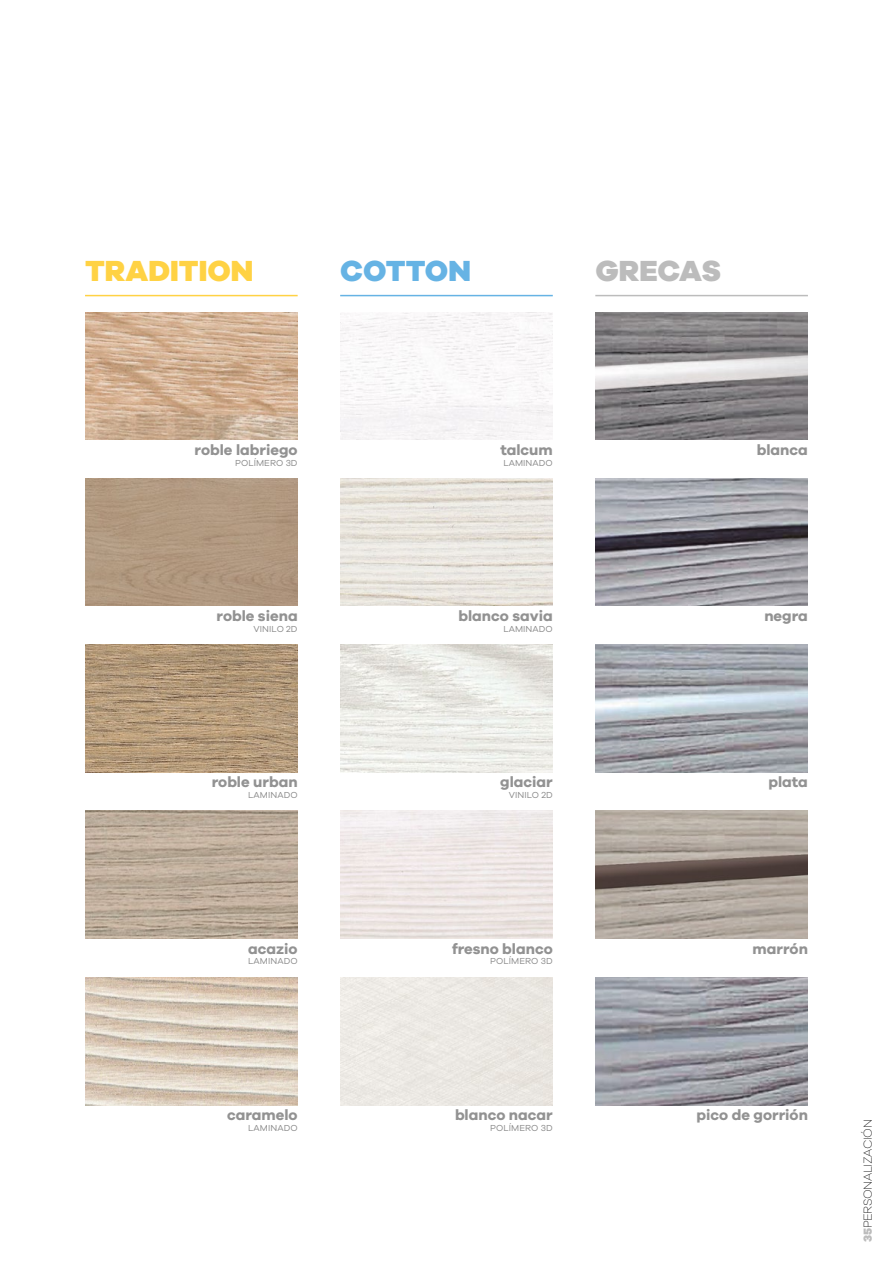
<style>
.page{position:relative;width:893px;height:1263px;background:#fff}
.page>*{position:absolute;margin:0;border:0;box-sizing:border-box;transform-origin:0 0}
.t1{font:800 30px "Galano Grotesque";color:#ffd244}
.t2{font:800 30px "Galano Grotesque";color:#66b3e4}
.t3{font:800 30px "Galano Grotesque";letter-spacing:-.01em;color:#bcbcbc}
.t4{font:700 15px "Galano Grotesque";color:#929292}
.t5{font:200 12px "Galano Grotesque";letter-spacing:-.03em;color:#000}
.t6{font:9px "Galano Grotesque";letter-spacing:.01em;color:#878787}
.s1{font-weight:800;color:#bcbcbc}
</style>
<div class="page">
<img style="left:85px;top:312px;width:213px;height:128px">
<img style="left:595px;top:312px;width:213px;height:128px">
<img style="left:85px;top:478px;width:213px;height:128px">
<img style="left:340px;top:478px;width:213px;height:128px">
<img style="left:595px;top:478px;width:213px;height:128px">
<img style="left:85px;top:645px;width:213px;height:127px">
<img style="left:340px;top:645px;width:213px;height:127px">
<img style="left:595px;top:645px;width:213px;height:127px">
<img style="left:85px;top:811px;width:213px;height:127px">
<img style="left:85px;top:977px;width:213px;height:128px">
<img style="left:595px;top:811px;width:213px;height:127px">
<img style="left:595px;top:977px;width:213px;height:128px">
<hr style="left:85px;top:295px;width:213px;height:1px;background:#ffd244">
<hr style="left:340px;top:295px;width:213px;height:1px;background:#66b3e4">
<hr style="left:595px;top:295px;width:213px;height:1px;background:#bcbcbc">
<h1 class="t1" style="left:85px;top:252px;width:170px">TRADITION</h1>
<h1 class="t2" style="left:340px;top:252px;width:132px">COTTON</h1>
<h1 class="t3" style="left:595px;top:252px;width:127px">GRECAS</h1>
<p class="t4" style="left:195px;top:440px;width:105px">roble labriego</p>
<p class="t6" style="left:235px;top:457px;width:64px">POLÍMERO 3D</p>
<p class="t4" style="left:500px;top:440px;width:54px">talcum</p>
<p class="t6" style="left:503px;top:457px;width:51px">LAMINADO</p>
<p class="t4" style="left:757px;top:440px;width:53px">blanca</p>
<p class="t4" style="left:217px;top:606px;width:83px">roble siena</p>
<p class="t6" style="left:254px;top:623px;width:46px">VINILO 2D</p>
<p class="t4" style="left:458px;top:606px;width:96px">blanco savia</p>
<p class="t6" style="left:503px;top:623px;width:51px">LAMINADO</p>
<p class="t4" style="left:764px;top:606px;width:45px">negra</p>
<p class="t4" style="left:212px;top:773px;width:87px">roble urban</p>
<p class="t6" style="left:248px;top:789px;width:51px">LAMINADO</p>
<p class="t4" style="left:500px;top:773px;width:54px">glaciar</p>
<p class="t6" style="left:509px;top:789px;width:46px">VINILO 2D</p>
<p class="t4" style="left:768px;top:773px;width:41px">plata</p>
<p class="t4" style="left:248px;top:939px;width:51px">acazio</p>
<p class="t6" style="left:248px;top:956px;width:51px">LAMINADO</p>
<p class="t4" style="left:452px;top:939px;width:102px">fresno blanco</p>
<p class="t6" style="left:490px;top:956px;width:64px">POLÍMERO 3D</p>
<p class="t4" style="left:753px;top:939px;width:57px">marrón</p>
<p class="t4" style="left:227px;top:1106px;width:72px">caramelo</p>
<p class="t6" style="left:248px;top:1123px;width:51px">LAMINADO</p>
<p class="t4" style="left:455px;top:1106px;width:99px">blanco nacar</p>
<p class="t6" style="left:490px;top:1123px;width:64px">POLÍMERO 3D</p>
<p class="t4" style="left:696px;top:1106px;width:113px">pico de gorrión</p>
<p class="t5" style="left:860px;top:1242px;width:124px;rotate:-90deg"><span class="s1">35</span>PERSONALIZACIÓN</p>
</div>
